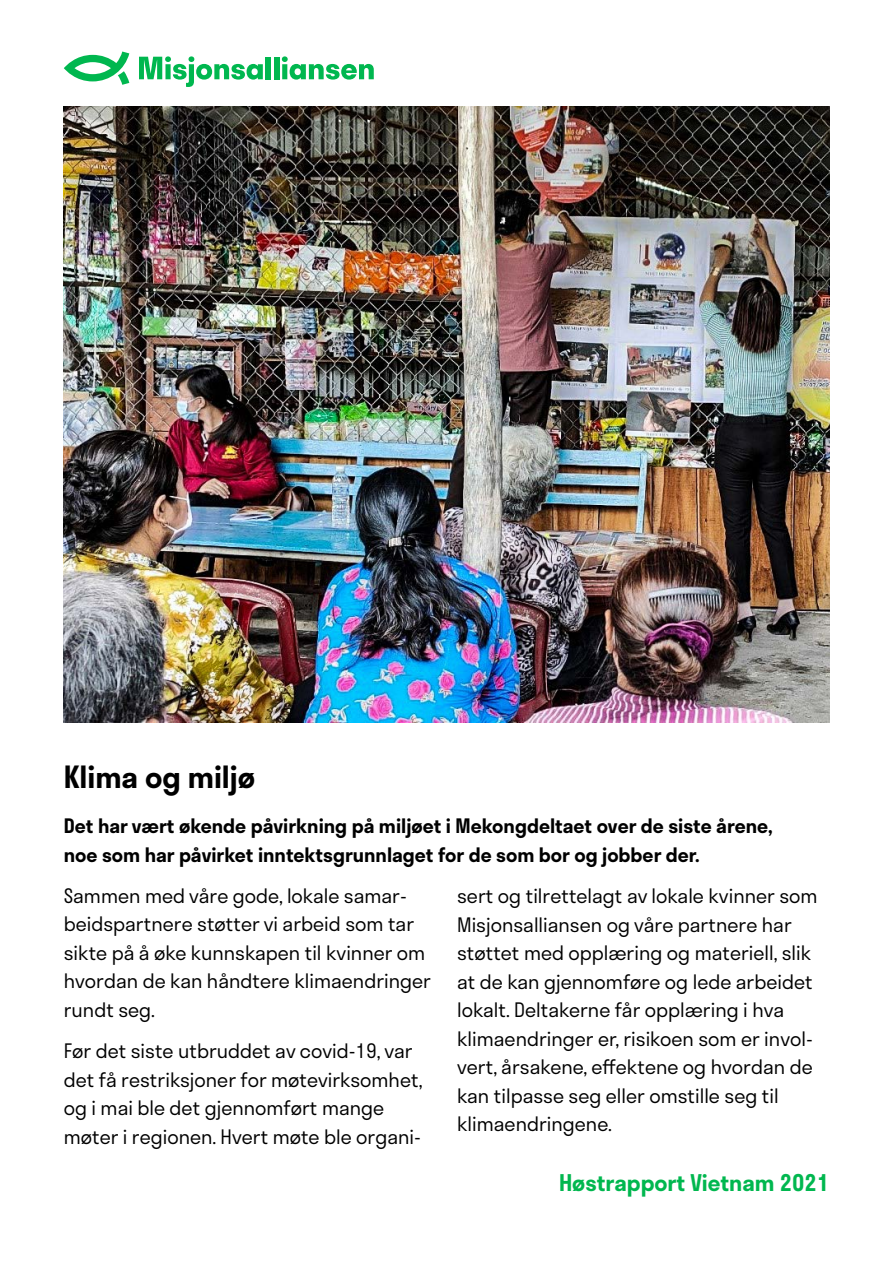
<style>
.page{position:relative;width:893px;height:1263px;background:#fff}
.page>*{position:absolute;margin:0;border:0;box-sizing:border-box;transform-origin:0 0}
.t1{font:600 30px "Stratos";color:#000}
.t2{font:600 22.5px "Stratos";color:#00b74f}
.t3{font:300 19.5px/28.5px "Stratos";color:#000}
.t4{font:600 19.5px/28.5px "Stratos";color:#000}
</style>
<div class="page">
<img style="left:64px;top:106px;width:765px;height:617px">
<svg style="left:139px;top:56px;width:124px;height:31px"></svg>
<div style="left:266px;top:57px;width:5px;height:22px;background:#00b74f"></div>
<div style="left:274px;top:57px;width:5px;height:22px;background:#00b74f"></div>
<svg style="left:282px;top:56px;width:92px;height:24px"></svg>
<svg style="left:64px;top:52px;width:65px;height:33px"></svg>
<h1 class="t1" style="left:64px;top:752px;width:193px">Klima og miljø</h1>
<p class="t4" style="left:64px;top:811px;width:710px">Det har vært økende påvirkning på miljøet i Mekongdeltaet over de siste årene, noe som har påvirket inntektsgrunnlaget for de som bor og jobber der.</p>
<p class="t3" style="left:64px;top:881px;width:369px">Sammen med våre gode, lokale samar&shy;beidspartnere støtter vi arbeid som tar sikte på å øke kunnskapen til kvinner om hvordan de kan håndtere klimaendringer rundt seg.</p>
<p class="t3" style="left:64px;top:1036px;width:360px">Før det siste utbruddet av covid-19, var det få restriksjoner for møtevirksomhet, og i mai ble det gjennomført mange møter i regionen. Hvert møte ble organi-</p>
<p class="t3" style="left:457px;top:881px;width:362px">sert og tilrettelagt av lokale kvinner som Misjonsalliansen og våre partnere har støttet med opplæring og materiell, slik at de kan gjennomføre og lede arbeidet lokalt. Deltakerne får opplæring i hva klimaendringer er, risikoen som er invol&shy;vert, årsakene, effektene og hvordan de kan tilpasse seg eller omstille seg til klimaendringene.</p>
<p class="t2" style="left:559px;top:1164px;width:272px">Høstrapport Vietnam 2021</p>
</div>
